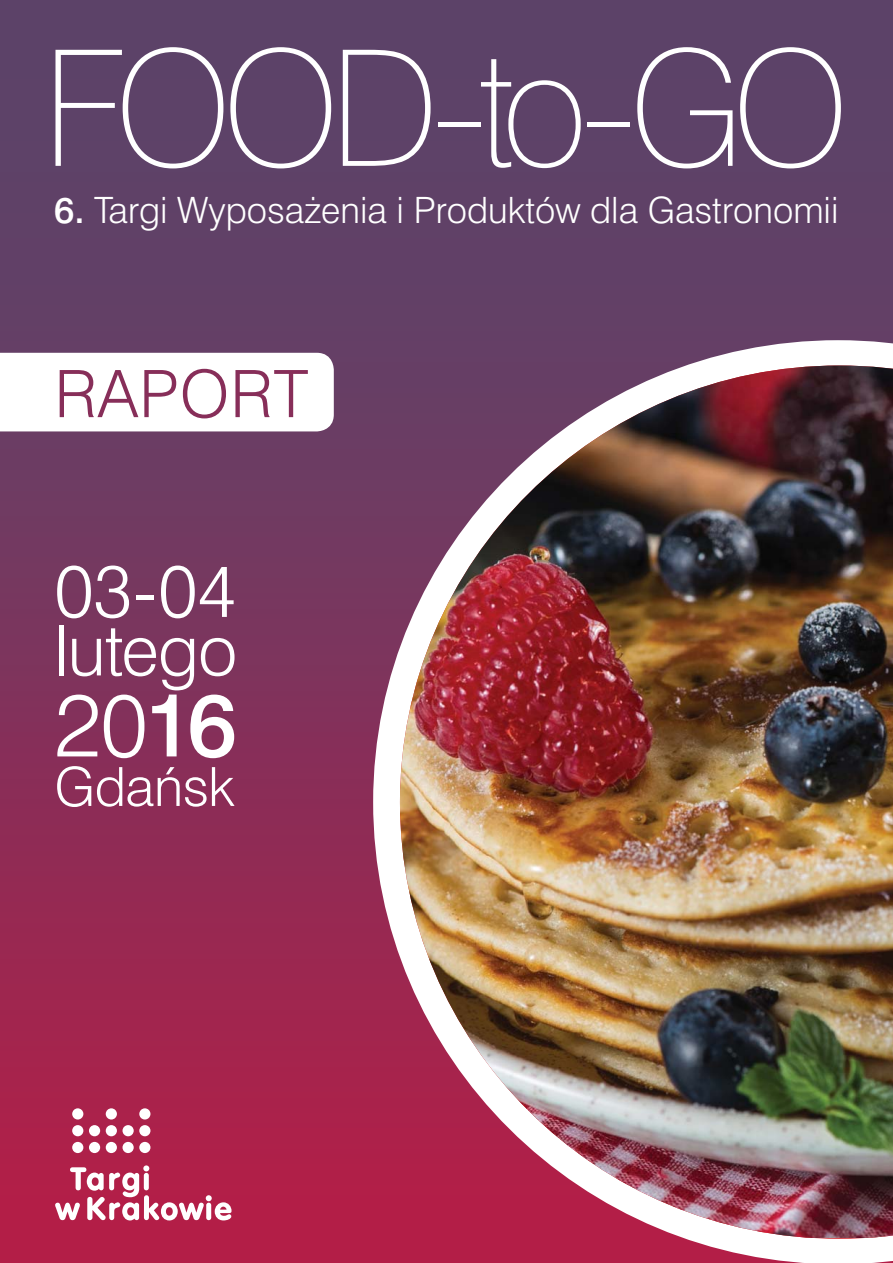
<style>
.page{position:relative;width:893px;height:1263px;background:#fff}
.page>*{position:absolute;margin:0;border:0;box-sizing:border-box;transform-origin:0 0}
.t1{font:100 161.4px "Swiss 721 PL";letter-spacing:-.06em;color:#fff}
.t2{font:300 88.5px "Swiss 721 PL";color:#fff}
.t3{font:300 73.5px "Swiss 721 PL";color:#fff}
.t4{font:300 70.5px "Swiss 721 PL";letter-spacing:-.01em;color:#fff}
.t5{font:300 65.55px "Swiss 721 PL";letter-spacing:.015em;color:#872e59}
.t6{font:300 54px "Swiss 721 PL";letter-spacing:-.01em;color:#fff}
.t7{font:300 36.3px "Swiss 721 PL";color:#fff}
.s1{font-weight:500}
</style>
<div class="page">
<div style="left:0;top:0;width:893px;height:1263px;background:linear-gradient(to bottom,#4e496e,#b21e48)"></div>
<svg style="left:373px;top:340px;width:520px;height:923px"></svg>
<img style="left:400px;top:365px;width:493px;height:873px">
<svg style="left:0;top:353px;width:334px;height:78px"></svg>
<div style="left:72px;top:1142px;width:11px;height:11px;background:#fff;border-radius:50%"></div>
<div style="left:89px;top:1142px;width:11px;height:11px;background:#fff;border-radius:50%"></div>
<div style="left:106px;top:1142px;width:11px;height:11px;background:#fff;border-radius:50%"></div>
<div style="left:123px;top:1142px;width:11px;height:11px;background:#fff;border-radius:50%"></div>
<div style="left:139px;top:1142px;width:11px;height:11px;background:#fff;border-radius:50%"></div>
<div style="left:72px;top:1125px;width:11px;height:11px;background:#fff;border-radius:50%"></div>
<div style="left:89px;top:1125px;width:11px;height:11px;background:#fff;border-radius:50%"></div>
<div style="left:106px;top:1125px;width:11px;height:11px;background:#fff;border-radius:50%"></div>
<div style="left:123px;top:1125px;width:11px;height:11px;background:#fff;border-radius:50%"></div>
<div style="left:139px;top:1125px;width:11px;height:11px;background:#fff;border-radius:50%"></div>
<div style="left:72px;top:1108px;width:11px;height:11px;background:#fff;border-radius:50%"></div>
<div style="left:106px;top:1108px;width:11px;height:11px;background:#fff;border-radius:50%"></div>
<div style="left:139px;top:1108px;width:11px;height:11px;background:#fff;border-radius:50%"></div>
<svg style="left:55px;top:1165px;width:177px;height:55px"></svg>
<h1 class="t1" style="left:43px;top:10px;width:808px">FOOD-to-GO</h1>
<p class="t7" style="left:54px;top:193px;width:786px"><span class="s1">6.</span> Targi Wyposa˝enia i Produktów dla Gastronomii</p>
<h3 class="t5" style="left:54px;top:363px;width:255px">RAPORT</h3>
<h3 class="t3" style="left:54px;top:556px;width:183px">03-04</h3>
<h3 class="t4" style="left:54px;top:617px;width:184px">lutego</h3>
<h2 class="t2" style="left:54px;top:683px;width:184px">20<span class="s1">16</span></h2>
<h3 class="t6" style="left:54px;top:761px;width:181px">Gdaƒsk</h3>
</div>
